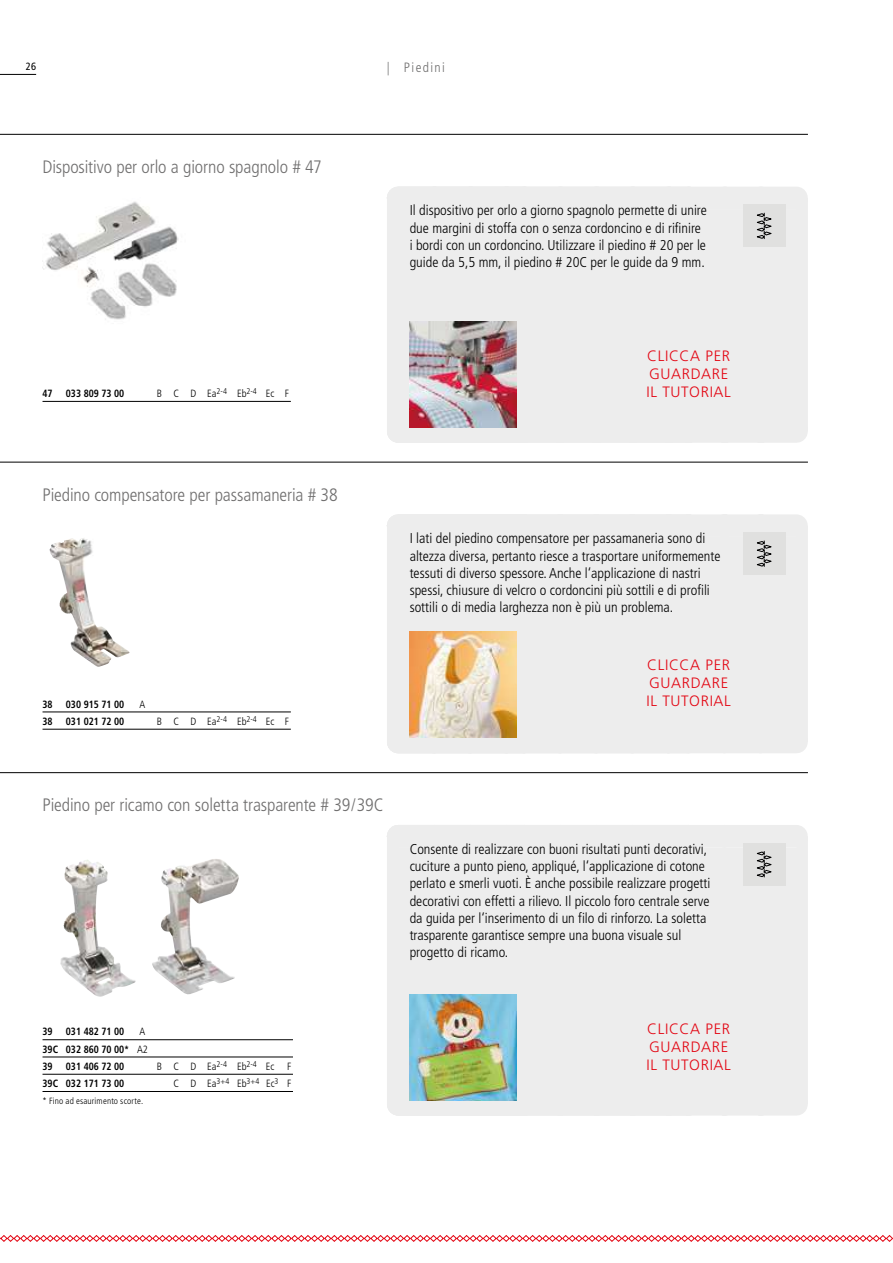
<style>
.page{position:relative;width:893px;height:1263px;background:#fff}
.page>*{position:absolute;margin:0;border:0;box-sizing:border-box;transform-origin:0 0}
.t1{font:300 condensed 18px "Frutiger";letter-spacing:-.005em;color:#706f6f}
.t2{font:300 15px/18px "Frutiger";letter-spacing:.04em;color:#e30613}
.t3{font:300 condensed 14.25px/17.2px "Frutiger";color:#000}
.t4{font:300 condensed 13.5px "Frutiger";letter-spacing:.1em;color:#706f6f}
.t5{font:700 condensed 10.5px/17.2px "Frutiger";color:#000;scale:.93 1}
.t6{font:300 condensed 10.5px "Frutiger";color:#000}
.t7{font:condensed 10.5px "Frutiger";color:#000}
.t8{font:300 condensed 9px "Frutiger";letter-spacing:.02em;color:#000}
.s1{font-weight:300}
</style>
<div class="page">
<hr style="left:0;top:74px;width:36px;height:1px;background:#000">
<svg style="left:0;top:1235px;width:893px;height:7px"></svg>
<hr style="left:0;top:134px;width:808px;height:1px;background:#000">
<hr style="left:0;top:462px;width:808px;height:1px;background:#000">
<hr style="left:0;top:772px;width:808px;height:1px;background:#000">
<div style="left:387px;top:198px;width:421px;height:233px;background:#ededed"></div>
<div style="left:398px;top:420px;width:398px;height:23px;background:#ededed"></div>
<img style="left:43px;top:201px;width:136px;height:119px">
<img style="left:410px;top:321px;width:106px;height:106px">
<div style="left:743px;top:205px;width:42px;height:42px;background:#e0e0df"></div>
<svg style="left:387px;top:187px;width:409px;height:52px;background:#eaeaea"></svg>
<div style="left:387px;top:526px;width:421px;height:216px;background:#ededed"></div>
<img style="left:49px;top:538px;width:81px;height:129px">
<img style="left:410px;top:631px;width:106px;height:4px">
<div style="left:743px;top:532px;width:42px;height:43px;background:#e0e0df"></div>
<svg style="left:387px;top:514px;width:409px;height:53px;background:#eaeaea"></svg>
<div style="left:387px;top:836px;width:421px;height:268px;background:#ededed"></div>
<img style="left:60px;top:860px;width:76px;height:137px">
<img style="left:152px;top:859px;width:87px;height:136px">
<img style="left:410px;top:994px;width:106px;height:3px">
<div style="left:743px;top:843px;width:42px;height:42px;background:#e0e0df"></div>
<div style="left:387px;top:825px;width:409px;height:52px;background:#ededed"></div>
<hr style="left:43px;top:401px;width:248px;height:1px;background:#000">
<hr style="left:43px;top:711px;width:248px;height:1px;background:#000">
<hr style="left:43px;top:729px;width:248px;height:1px;background:#000">
<hr style="left:43px;top:1039px;width:250px;height:1px;background:#000">
<hr style="left:43px;top:1056px;width:250px;height:1px;background:#000">
<hr style="left:43px;top:1074px;width:250px;height:1px;background:#000">
<hr style="left:43px;top:1091px;width:250px;height:1px;background:#000">
<img style="left:398px;top:635px;width:398px;height:118px">
<img style="left:398px;top:997px;width:398px;height:118px">
<div style="left:527px;top:316px;width:272px;height:118px;background:#ededed"></div>
<div style="left:527px;top:625px;width:272px;height:119px;background:#ededed"></div>
<div style="left:527px;top:989px;width:272px;height:118px;background:#ededed"></div>
<p class="t7" style="left:26px;top:60px;width:12px">26</p>
<p class="t4" style="left:387px;top:59px;width:59px">| Piedini</p>
<p class="t1" style="left:43px;top:156px;width:281px">Dispositivo per orlo a giorno spagnolo # 47</p>
<p class="t5" style="left:43px;top:385px;width:12px">47</p>
<p class="t5" style="left:66px;top:385px;width:64px">033 809 73 00</p>
<p class="t6" style="left:157px;top:387px;width:134px">B C D Ea<sup>2-4</sup> Eb<sup>2-4</sup> Ec F</p>
<p class="t3" style="left:410px;top:202px;width:299px">Il dispositivo per orlo a giorno spagnolo permette di unire due margini di stoffa con o senza cordoncino e di rifinire i bordi con un cordoncino. Utilizzare il piedino # 20 per le guide da 5,5 mm, il piedino # 20C per le guide da 9 mm.</p>
<p class="t2" style="left:646px;top:347px;width:86px">CLICCA PER<br>GUARDARE<br>IL TUTORIAL</p>
<p class="t1" style="left:43px;top:484px;width:297px">Piedino compensatore per passamaneria # 38</p>
<p class="t5" style="left:43px;top:695px;width:12px">38</p>
<p class="t5" style="left:66px;top:695px;width:64px">030 915 71 00</p>
<p class="t6" style="left:140px;top:698px;width:7px">A</p>
<p class="t5" style="left:43px;top:712px;width:12px">38</p>
<p class="t5" style="left:66px;top:712px;width:64px">031 021 72 00</p>
<p class="t6" style="left:157px;top:715px;width:134px">B C D Ea<sup>2-4</sup> Eb<sup>2-4</sup> Ec F</p>
<p class="t3" style="left:410px;top:530px;width:312px">I lati del piedino compensatore per passamaneria sono di altezza diversa, pertanto riesce a trasportare uniformemente tessuti di diverso spessore. Anche l‘applicazione di nastri spessi, chiusure di velcro o cordoncini più sottili e di profili sottili o di media larghezza non è più un problema.</p>
<p class="t2" style="left:646px;top:656px;width:86px">CLICCA PER<br>GUARDARE<br>IL TUTORIAL</p>
<p class="t1" style="left:43px;top:795px;width:342px">Piedino per ricamo con soletta trasparente # 39/39C</p>
<p class="t5" style="left:43px;top:1023px;width:12px">39</p>
<p class="t5" style="left:66px;top:1023px;width:64px">031 482 71 00</p>
<p class="t5" style="left:43px;top:1023px;width:115px;text-indent:97px"><span class="s1">A<br></span>39C 032 860 70 00* <span class="s1">A2<br></span>39</p>
<p class="t5" style="left:66px;top:1057px;width:64px">031 406 72 00</p>
<p class="t6" style="left:157px;top:1060px;width:136px">B C D Ea<sup>2-4</sup> Eb<sup>2-4</sup> Ec F</p>
<p class="t5" style="left:43px;top:1075px;width:89px">39C 032 171 73 00</p>
<p class="t6" style="left:174px;top:1077px;width:119px">C D Ea<sup>3+4</sup> Eb<sup>3+4</sup> Ec<sup>3</sup> F</p>
<p class="t8" style="left:43px;top:1096px;width:102px">* Fino ad esaurimento scorte.</p>
<p class="t3" style="left:410px;top:840px;width:302px">Consente di realizzare con buoni risultati punti decorativi, cuciture a punto pieno, appliqué, l‘applicazione di cotone perlato e smerli vuoti. È anche possibile realizzare progetti decorativi con effetti a rilievo. Il piccolo foro centrale serve da guida per l‘inserimento di un filo di rinforzo. La soletta trasparente garantisce sempre una buona visuale sul progetto di ricamo.</p>
<p class="t2" style="left:646px;top:1019px;width:86px">CLICCA PER<br>GUARDARE<br>IL TUTORIAL</p>
</div>
